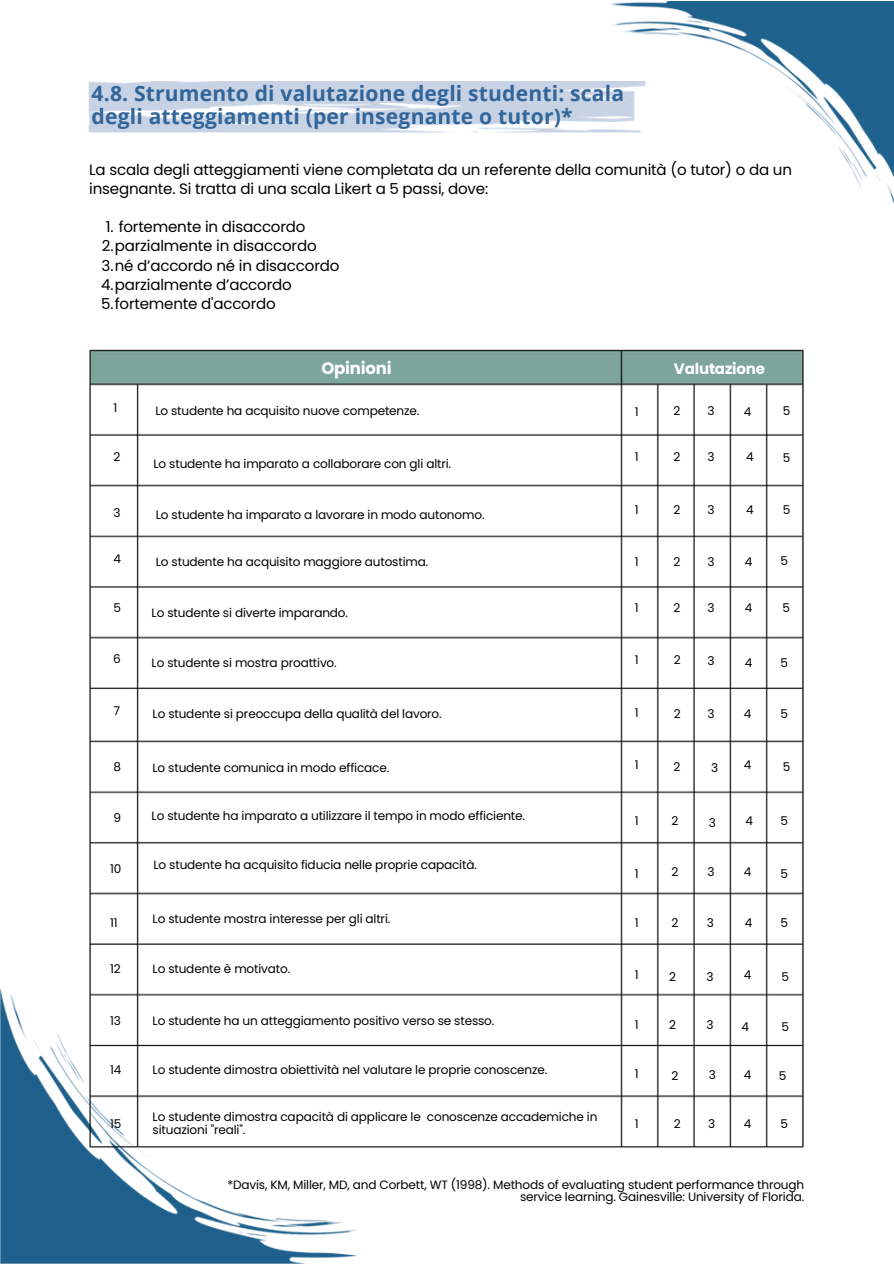
<style>
.page{position:relative;width:894px;height:1264px;background:#fff}
.page>*{position:absolute;margin:0;border:0;box-sizing:border-box;transform-origin:0 0}
.t1{font:700 21px/23.7px "Open Sans";letter-spacing:.01em;color:#326599}
.t2{font:700 16.5px "Poppins";letter-spacing:-.01em;color:#fff}
.t3{font:15px/19.2px "Poppins";letter-spacing:-.01em;color:#000}
.t4{font:700 15px "Poppins";letter-spacing:-.01em;color:#fff}
.t5{font:12px/13.5px "Poppins";letter-spacing:-.01em;color:#000}
.t6{font:12px "Poppins";letter-spacing:-.01em;color:#030303}
</style>
<div class="page">
<img style="left:0;top:349px;width:804px;height:914px">
<img style="left:605px;top:1px;width:288px;height:200px">
<p class="t1" style="left:92px;top:81px;width:534px">4.8. Strumento di valutazione degli studenti: scala degli atteggiamenti (per insegnante o tutor)*</p>
<h1 class="t3" style="left:89px;top:160px;width:704px">La scala degli atteggiamenti viene completata da un referente della comunità (o tutor) o da un insegnante. Si tratta di una scala Likert a 5 passi, dove:</h1>
<h3 class="t3" style="left:106px;top:217px;width:201px">1. fortemente in disaccordo</h3>
<p class="t3" style="left:102px;top:236px;width:216px">2.parzialmente in disaccordo</p>
<p class="t3" style="left:102px;top:256px;width:239px">3.né d’accordo né in disaccordo</p>
<p class="t3" style="left:101px;top:275px;width:192px">4.parzialmente d’accordo</p>
<p class="t3" style="left:101px;top:294px;width:176px">5.fortemente d'accordo</p>
<p class="t5" style="left:113px;top:401px;width:5px">1</p>
<p class="t5" style="left:113px;top:450px;width:8px">2</p>
<p class="t2" style="left:321px;top:356px;width:72px">Opinioni</p>
<h2 class="t5" style="left:155px;top:404px;width:265px">Lo studente ha acquisito nuove competenze.</h2>
<p class="t5" style="left:153px;top:457px;width:299px">Lo studente ha imparato a collaborare con gli altri.</p>
<p class="t5" style="left:634px;top:405px;width:5px">1</p>
<p class="t5" style="left:634px;top:450px;width:5px">1</p>
<p class="t4" style="left:673px;top:358px;width:93px">Valutazione</p>
<h2 class="t5" style="left:743px;top:405px;width:9px">4</h2>
<p class="t5" style="left:746px;top:450px;width:9px">4</p>
<p class="t5" style="left:707px;top:404px;width:9px">3</p>
<p class="t5" style="left:707px;top:450px;width:9px">3</p>
<p class="t5" style="left:673px;top:404px;width:8px">2</p>
<p class="t5" style="left:673px;top:450px;width:8px">2</p>
<p class="t5" style="left:782px;top:404px;width:9px">5</p>
<p class="t5" style="left:782px;top:451px;width:9px">5</p>
<p class="t5" style="left:113px;top:506px;width:9px">3</p>
<p class="t5" style="left:113px;top:551px;width:9px">4</p>
<p class="t5" style="left:113px;top:600px;width:9px">5</p>
<p class="t5" style="left:156px;top:507px;width:330px">Lo studente ha imparato a lavorare in modo autonomo.</p>
<p class="t5" style="left:156px;top:555px;width:274px">Lo studente ha acquisito maggiore autostima.</p>
<p class="t5" style="left:152px;top:606px;width:198px">Lo studente si diverte imparando.</p>
<p class="t5" style="left:634px;top:503px;width:5px">1</p>
<p class="t5" style="left:634px;top:555px;width:5px">1</p>
<p class="t5" style="left:634px;top:601px;width:5px">1</p>
<p class="t5" style="left:673px;top:503px;width:8px">2</p>
<p class="t5" style="left:673px;top:555px;width:8px">2</p>
<p class="t5" style="left:673px;top:601px;width:8px">2</p>
<p class="t5" style="left:707px;top:503px;width:9px">3</p>
<p class="t5" style="left:707px;top:555px;width:9px">3</p>
<p class="t5" style="left:707px;top:601px;width:9px">3</p>
<p class="t5" style="left:746px;top:503px;width:9px">4</p>
<p class="t5" style="left:744px;top:555px;width:9px">4</p>
<p class="t5" style="left:744px;top:601px;width:9px">4</p>
<p class="t5" style="left:782px;top:503px;width:9px">5</p>
<p class="t5" style="left:780px;top:554px;width:9px">5</p>
<p class="t5" style="left:782px;top:600px;width:9px">5</p>
<p class="t5" style="left:113px;top:652px;width:9px">6</p>
<p class="t6" style="left:152px;top:654px;width:186px">Lo studente si mostra proattivo.</p>
<p class="t5" style="left:634px;top:653px;width:5px">1</p>
<p class="t5" style="left:673px;top:653px;width:8px">2</p>
<p class="t5" style="left:707px;top:653px;width:9px">3</p>
<p class="t5" style="left:744px;top:655px;width:9px">4</p>
<p class="t5" style="left:780px;top:655px;width:9px">5</p>
<p class="t5" style="left:113px;top:704px;width:8px">7</p>
<p class="t5" style="left:152px;top:707px;width:290px">Lo studente si preoccupa della qualità del lavoro.</p>
<p class="t5" style="left:634px;top:706px;width:5px">1</p>
<p class="t5" style="left:673px;top:707px;width:8px">2</p>
<p class="t5" style="left:707px;top:707px;width:9px">3</p>
<p class="t5" style="left:743px;top:707px;width:9px">4</p>
<p class="t5" style="left:780px;top:707px;width:9px">5</p>
<p class="t5" style="left:113px;top:759px;width:9px">8</p>
<p class="t5" style="left:152px;top:760px;width:238px">Lo studente comunica in modo efficace.</p>
<p class="t5" style="left:634px;top:758px;width:5px">1</p>
<p class="t5" style="left:673px;top:759px;width:8px">2</p>
<p class="t5" style="left:710px;top:760px;width:9px">3</p>
<p class="t5" style="left:743px;top:758px;width:9px">4</p>
<p class="t5" style="left:782px;top:759px;width:9px">5</p>
<p class="t5" style="left:113px;top:811px;width:9px">9</p>
<p class="t5" style="left:152px;top:809px;width:375px">Lo studente ha imparato a utilizzare il tempo in modo efficiente.</p>
<p class="t5" style="left:634px;top:814px;width:5px">1</p>
<p class="t5" style="left:671px;top:814px;width:8px">2</p>
<p class="t5" style="left:708px;top:815px;width:9px">3</p>
<p class="t5" style="left:745px;top:814px;width:9px">4</p>
<p class="t5" style="left:780px;top:814px;width:9px">5</p>
<p class="t5" style="left:110px;top:862px;width:13px">10</p>
<p class="t5" style="left:153px;top:858px;width:325px">Lo studente ha acquisito fiducia nelle proprie capacità.</p>
<p class="t5" style="left:634px;top:866px;width:5px">1</p>
<p class="t5" style="left:671px;top:865px;width:8px">2</p>
<p class="t5" style="left:707px;top:865px;width:9px">3</p>
<p class="t5" style="left:743px;top:865px;width:9px">4</p>
<p class="t5" style="left:780px;top:866px;width:9px">5</p>
<p class="t5" style="left:110px;top:916px;width:9px">11</p>
<p class="t5" style="left:110px;top:962px;width:12px">12</p>
<p class="t5" style="left:152px;top:912px;width:239px">Lo studente mostra interesse per gli altri.</p>
<p class="t5" style="left:152px;top:962px;width:139px">Lo studente è motivato.</p>
<p class="t5" style="left:110px;top:1014px;width:12px">13</p>
<p class="t5" style="left:152px;top:1014px;width:343px">Lo studente ha un atteggiamento positivo verso se stesso.</p>
<p class="t5" style="left:110px;top:1063px;width:13px">14</p>
<p class="t5" style="left:110px;top:1117px;width:13px">15</p>
<p class="t5" style="left:152px;top:1063px;width:396px">Lo studente dimostra obiettività nel valutare le proprie conoscenze.</p>
<p class="t5" style="left:152px;top:1109px;width:446px">Lo studente dimostra capacità di applicare le conoscenze accademiche in situazioni "reali".</p>
<p class="t5" style="left:634px;top:916px;width:5px">1</p>
<p class="t5" style="left:671px;top:916px;width:8px">2</p>
<p class="t5" style="left:706px;top:915px;width:9px">3</p>
<p class="t5" style="left:744px;top:915px;width:9px">4</p>
<p class="t5" style="left:780px;top:916px;width:9px">5</p>
<p class="t5" style="left:634px;top:968px;width:5px">1</p>
<p class="t5" style="left:634px;top:1017px;width:5px">1</p>
<p class="t5" style="left:634px;top:1066px;width:5px">1</p>
<p class="t5" style="left:669px;top:969px;width:8px">2</p>
<p class="t5" style="left:669px;top:1017px;width:8px">2</p>
<p class="t5" style="left:671px;top:1068px;width:8px">2</p>
<p class="t5" style="left:706px;top:969px;width:9px">3</p>
<p class="t5" style="left:706px;top:1017px;width:9px">3</p>
<p class="t5" style="left:708px;top:1067px;width:9px">3</p>
<p class="t5" style="left:743px;top:968px;width:9px">4</p>
<p class="t5" style="left:741px;top:1019px;width:9px">4</p>
<p class="t5" style="left:743px;top:1067px;width:9px">4</p>
<p class="t5" style="left:781px;top:969px;width:9px">5</p>
<p class="t5" style="left:781px;top:1019px;width:9px">5</p>
<p class="t5" style="left:778px;top:1068px;width:9px">5</p>
<p class="t5" style="left:634px;top:1117px;width:5px">1</p>
<p class="t5" style="left:673px;top:1117px;width:8px">2</p>
<p class="t5" style="left:708px;top:1117px;width:9px">3</p>
<p class="t5" style="left:743px;top:1117px;width:9px">4</p>
<p class="t5" style="left:780px;top:1117px;width:9px">5</p>
<p class="t5" style="left:227px;top:1178px;width:578px;line-height:12px;text-align:right">*Davis, KM, Miller, MD, and Corbett, WT (1998). Methods of evaluating student performance through service learning. Gainesville: University of Florida.</p>
</div>
